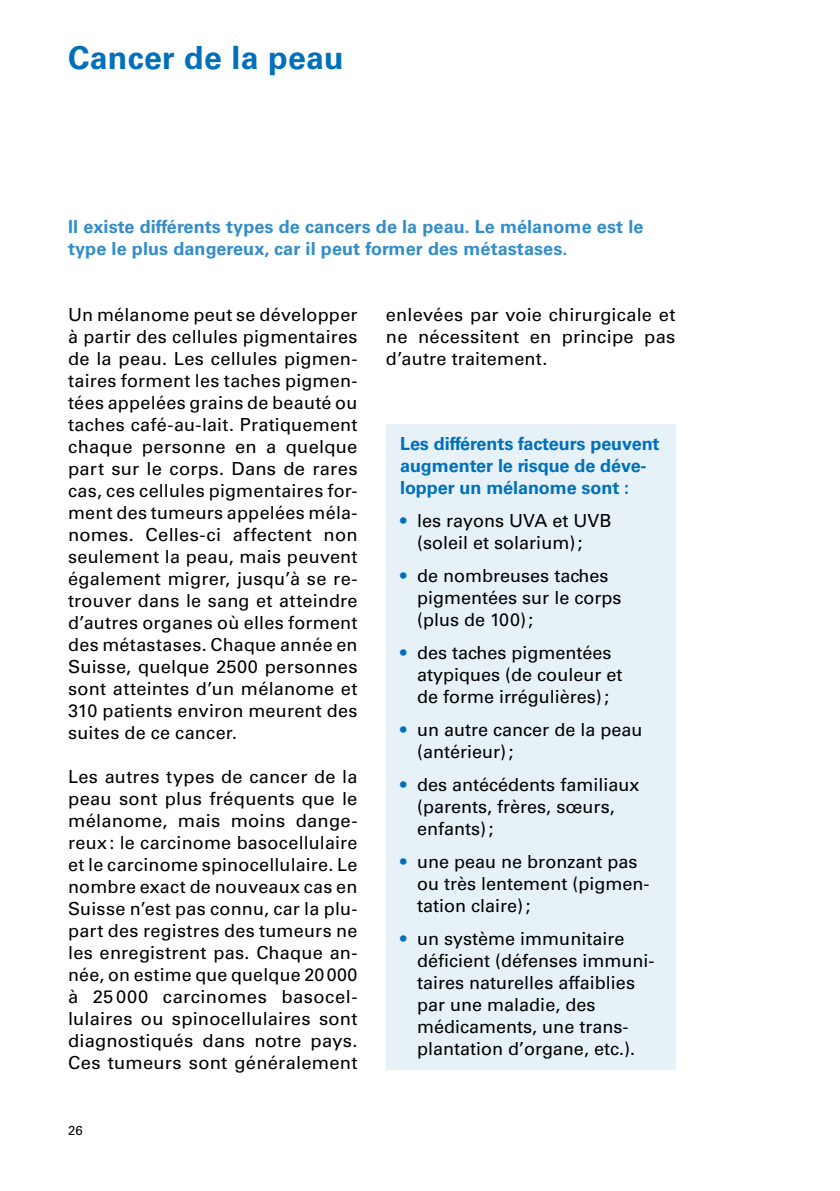
<style>
.page{position:relative;width:840px;height:1191px;background:#fff}
.page>*{position:absolute;margin:0;border:0;box-sizing:border-box;transform-origin:0 0}
.t1{font:700 32px "Univers LT Std";letter-spacing:.01em;color:#0070ba}
.t2{font:18px/22px "Univers LT Std";color:#000}
.t3{font:700 18px/22px "Univers LT Std";letter-spacing:.005em;color:#338dc8}
.t4{font:700 18px/22px "Univers LT Std";letter-spacing:-.005em;color:#0070ba}
.t5{font:13px "Univers LT Std";color:#000}
.s1{color:#0070ba}
</style>
<div class="page">
<div style="left:386px;top:424px;width:289px;height:645px;background:#e6f1f8"></div>
<h1 class="t1" style="left:68px;top:38px;width:277px">Cancer de la peau</h1>
<p class="t3" style="left:68px;top:216px;width:576px">Il existe différents types de cancers de la peau. Le mélanome est le type le plus dangereux, car il peut former des métastases.</p>
<p class="t2" style="left:68px;top:303px;width:291px;text-align:justify">Un mélanome peut se développer à partir des cellules pigmentaires de la peau. Les cellules pigmen&shy;taires forment les taches pigmen&shy;tées appelées grains de beauté ou taches café-au-lait. Pratiquement chaque personne en a quelque part sur le corps. Dans de rares cas, ces cellules pigmentaires for&shy;ment des tumeurs appelées méla&shy;nomes. Celles-ci affectent non seulement la peau, mais peuvent également migrer, jusqu’à se re&shy;trouver dans le sang et atteindre d’autres organes où elles forment des métastases. Chaque année en Suisse, quelque 2500 personnes sont atteintes d’un mélanome et 310 patients environ meurent des suites de ce cancer.</p>
<p class="t2" style="left:68px;top:766px;width:291px;text-align:justify">Les autres types de cancer de la peau sont plus fréquents que le mélanome, mais moins dange&shy;reux: le carcinome basocellulaire et le carcinome spinocellulaire. Le nombre exact de nouveaux cas en Suisse n’est pas connu, car la plu&shy;part des registres des tumeurs ne les enregistrent pas. Chaque an&shy;née, on estime que quelque 20000 à 25 000 carcinomes basocel&shy;lulaires ou spinocellulaires sont diagnostiqués dans notre pays.<br>Ces tumeurs sont généralement</p>
<p class="t5" style="left:68px;top:1123px;width:16px">26</p>
<p class="t2" style="left:386px;top:303px;width:291px;text-align:justify">enlevées par voie chirurgicale et ne nécessitent en principe pas d’autre traitement.</p>
<p class="t4" style="left:400px;top:432px;width:261px">Les différents facteurs peuvent augmenter le risque de déve&shy;lopper un mélanome sont :</p>
<p class="t2" style="left:417px;top:509px;width:196px;text-indent:-17px"><span class="s1">•</span> les rayons UVA et UVB (soleil et solarium);</p>
<p class="t2" style="left:417px;top:564px;width:206px;text-indent:-17px"><span class="s1">•</span> de nombreuses taches pigmentées sur le corps (plus de 100);</p>
<p class="t2" style="left:417px;top:641px;width:207px;text-indent:-17px"><span class="s1">•</span> des taches pigmentées atypiques (de couleur et de forme irrégulières);</p>
<p class="t2" style="left:417px;top:718px;width:227px;text-indent:-17px"><span class="s1">•</span> un autre cancer de la peau (antérieur);</p>
<p class="t2" style="left:417px;top:773px;width:224px;text-indent:-17px"><span class="s1">•</span> des antécédents familiaux (parents, frères, sœurs, enfants);</p>
<p class="t2" style="left:417px;top:850px;width:234px;text-indent:-17px"><span class="s1">•</span> une peau ne bronzant pas ou très lentement (pigmen&shy;tation claire);</p>
<p class="t2" style="left:417px;top:927px;width:239px;text-indent:-17px"><span class="s1">•</span> un système immunitaire déficient (défenses immuni&shy;taires naturelles affaiblies par une maladie, des médicaments, une trans&shy;plantation d’organe, etc.).</p>
</div>
